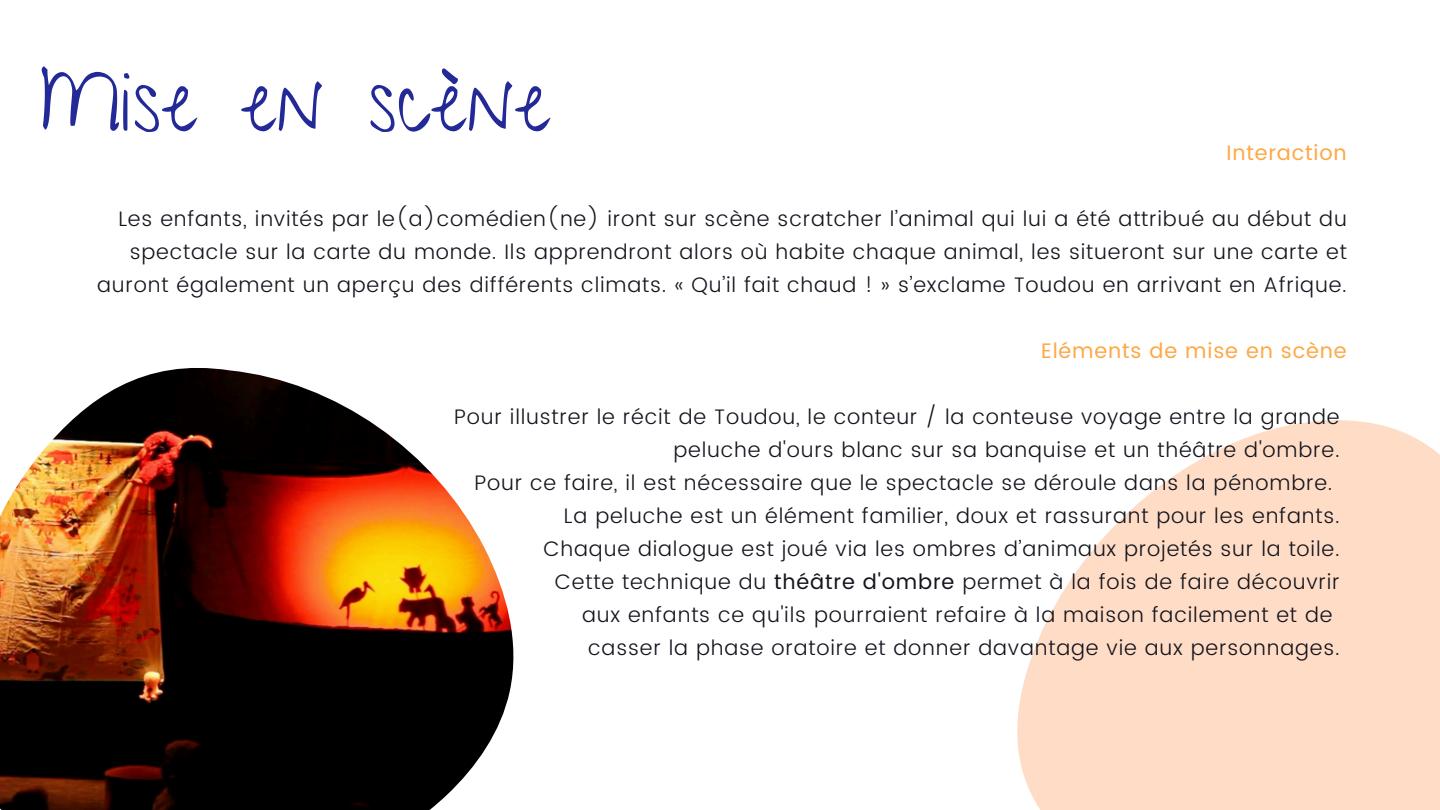
<style>
.page{position:relative;width:1440px;height:810px;background:#fff}
.page>*{position:absolute;margin:0;border:0;box-sizing:border-box;transform-origin:0 0}
.t1{font:84.4px "Give You Glory";color:#232a97}
.t2{font:300 21px/33px "Poppins";letter-spacing:.04em;color:#14141e;text-align:right}
.t3{font:21px "Poppins";letter-spacing:.04em;color:#fea845}
.s1{font-weight:400}
</style>
<div class="page">
<svg style="left:1017px;top:420px;width:423px;height:390px;fill:#ffdcc5"></svg>
<img style="left:0;top:368px;width:514px;height:442px">
<p class="t1" style="left:40px;top:52px;width:512px">Mise en scène</p>
<h1 class="t3" style="left:1227px;top:141px;width:122px">Interaction</h1>
<p class="t2" style="left:97px;top:202px;width:1251px">Les enfants, invités par le(a)comédien(ne) iront sur scène scratcher l’animal qui lui a été attribué au début du spectacle sur la carte du monde. Ils apprendront alors où habite chaque animal, les situeront sur une carte et auront également un aperçu des différents climats. « Qu’il fait chaud ! » s’exclame Toudou en arrivant en Afrique.</p>
<p class="t3" style="left:1041px;top:339px;width:307px">Eléments de mise en scène</p>
<p class="t2" style="left:454px;top:400px;width:887px">Pour illustrer le récit de Toudou, le conteur / la conteuse voyage entre la grande</p>
<p class="t2" style="left:673px;top:433px;width:668px">peluche d'ours blanc sur sa banquise et un théâtre d'ombre.</p>
<p class="t2" style="left:474px;top:466px;width:860px">Pour ce faire, il est nécessaire que le spectacle se déroule dans la pénombre.</p>
<p class="t2" style="left:564px;top:499px;width:777px">La peluche est un élément familier, doux et rassurant pour les enfants.</p>
<p class="t2" style="left:543px;top:532px;width:798px">Chaque dialogue est joué via les ombres d’animaux projetés sur la toile.</p>
<p class="t2" style="left:555px;top:565px;width:787px">Cette technique du <span class="s1">théâtre d'ombre</span> permet à la fois de faire découvrir</p>
<p class="t2" style="left:582px;top:598px;width:752px">aux enfants ce qu'ils pourraient refaire à la maison facilement et de</p>
<p class="t2" style="left:588px;top:631px;width:753px">casser la phase oratoire et donner davantage vie aux personnages.</p>
</div>
